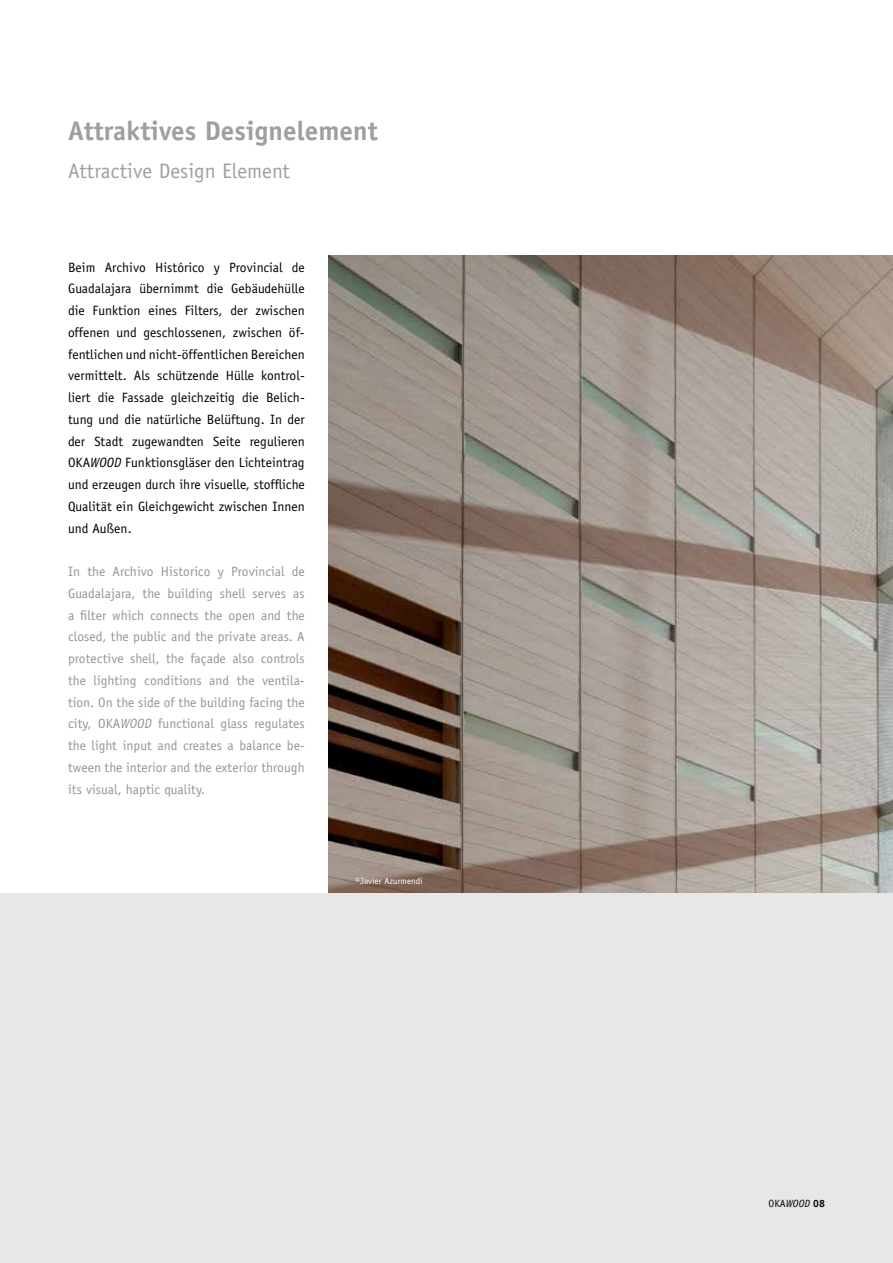
<style>
.page{position:relative;width:893px;height:1263px;background:#fff}
.page>*{position:absolute;margin:0;border:0;box-sizing:border-box;transform-origin:0 0}
.t1{font:700 27px "Officina Sans";letter-spacing:.005em;color:#9d9fa2}
.t2{font:21px "Officina Sans";letter-spacing:.005em;color:#9d9fa2}
.t3{font:13.5px/21.8px "Officina Sans";letter-spacing:.005em;color:#000;text-align:justify}
.t4{font:13.5px/21.8px "Officina Sans";letter-spacing:.005em;color:#939598;text-align:justify}
.t5{font:italic 10.5px "Officina Sans";color:#000}
.t6{font:9px "Officina Sans";letter-spacing:.005em;color:#fff}
.s1{font-style:italic}
.s2{font-style:normal}
.s3{font-weight:700;font-style:normal}
</style>
<div class="page">
<img style="left:328px;top:255px;width:565px;height:638px">
<div style="left:0;top:893px;width:893px;height:370px;background:#e6e7e8"></div>
<h1 class="t1" style="left:68px;top:114px;width:311px">Attraktives Designelement</h1>
<h2 class="t2" style="left:68px;top:159px;width:223px">Attractive Design Element</h2>
<p class="t3" style="left:68px;top:256px;width:238px">Beim Archivo Histórico y Provincial de Guadalajara übernimmt die Gebäudehülle die Funktion eines Filters, der zwischen offenen und geschlossenen, zwischen öf&shy;fentlichen und nicht-öffentlichen Bereichen vermittelt. Als schützende Hülle kontrol&shy;liert die Fassade gleichzeitig die Belich&shy;tung und die natürliche Belüftung. In der der Stadt zugewandten Seite regulieren OKA<span class="s1">WOOD</span> Funktionsgläser den Lichteintrag und erzeugen durch ihre visuelle, stoffliche Qualität ein Gleichgewicht zwischen Innen und Außen.</p>
<p class="t4" style="left:68px;top:561px;width:238px">In the Archivo Historico y Provincial de Guadalajara, the building shell serves as a filter which connects the open and the closed, the public and the private areas. A protective shell, the façade also controls the lighting conditions and the ventila&shy;tion. On the side of the building facing the city, OKA<span class="s1">WOOD</span> functional glass regulates the light input and creates a balance be&shy;tween the interior and the exterior through its visual, haptic quality.</p>
<p class="t6" style="left:355px;top:876px;width:69px">©Javier Azurmendi</p>
<p class="t5" style="left:768px;top:1197px;width:58px"><span class="s2">OKA</span>WOOD <span class="s3">08</span></p>
</div>
